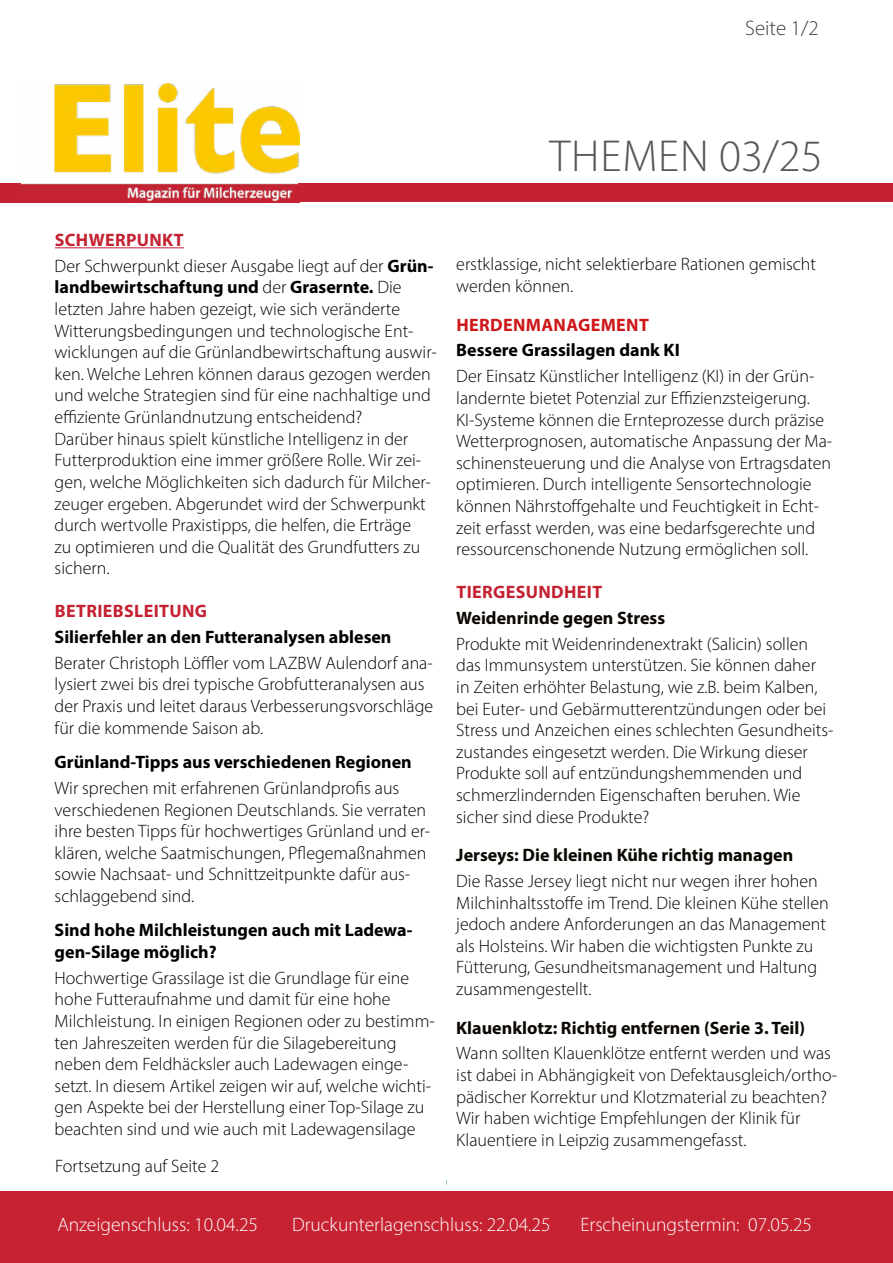
<style>
.page{position:relative;width:893px;height:1263px;background:#fff}
.page>*{position:absolute;margin:0;border:0;box-sizing:border-box;transform-origin:0 0}
.t1{font:300 45px "Myriad Pro";letter-spacing:.02em;color:#575756}
.t2{font:300 21px "Myriad Pro";color:#3c3c3b}
.t3{font:300 19.5px "Myriad Pro";color:#fff}
.t4{font:300 18px/21.6px "Myriad Pro";color:#000}
.t5{font:700 18px/21.6px "Myriad Pro";color:#000}
.t6{font:700 18px "Myriad Pro";color:#0b0700}
.t7{font:700 18px "Myriad Pro";letter-spacing:.02em;color:#c42232}
.t8{font:700 18px "Myriad Pro";letter-spacing:.02em;color:#cd1719}
.s1{font-weight:700;color:#c42232}
.s2{font-weight:700}
</style>
<div class="page">
<img style="left:20px;top:84px;width:280px;height:118px">
<div style="left:299px;top:183px;width:594px;height:19px;background:#c42232"></div>
<div style="left:0;top:1191px;width:893px;height:72px;background:#c62232"></div>
<div style="left:0;top:183px;width:20px;height:19px;background:#c42232"></div>
<hr style="left:55px;top:247px;width:129px;height:1px;background:#c42232">
<p class="t2" style="left:745px;top:15px;width:75px">Seite 1/2</p>
<h1 class="t1" style="left:549px;top:129px;width:275px">THEMEN 03/25</h1>
<p class="t4" style="left:55px;top:227px;width:380px;line-height:25.8px"><span class="s1">SCHWERPUNKT<br></span>Der Schwerpunkt dieser Ausgabe liegt auf der <span class="s2">Grün-</span></p>
<p class="t4" style="left:55px;top:276px;width:384px"><span class="s2">landbewirtschaftung und</span> der <span class="s2">Grasernte.</span> Die letzten Jahre haben gezeigt, wie sich veränderte Witterungsbedingungen und technologische Ent&shy;wicklungen auf die Grünlandbewirtschaftung auswir&shy;ken. Welche Lehren können daraus gezogen werden und welche Strategien sind für eine nachhaltige und effiziente Grünlandnutzung entscheidend?<br>Darüber hinaus spielt künstliche Intelligenz in der Futterproduktion eine immer größere Rolle. Wir zei&shy;gen, welche Möglichkeiten sich dadurch für Milcher&shy;zeuger ergeben. Abgerundet wird der Schwerpunkt durch wertvolle Praxistipps, die helfen, die Erträge<br>zu optimieren und die Qualität des Grundfutters zu sichern.</p>
<p class="t7" style="left:55px;top:599px;width:154px">BETRIEBSLEITUNG</p>
<p class="t5" style="left:55px;top:626px;width:338px">Silierfehler an den Futteranalysen ablesen</p>
<p class="t4" style="left:55px;top:652px;width:380px">Berater Christoph Löffler vom LAZBW Aulendorf ana&shy;lysiert zwei bis drei typische Grobfutteranalysen aus der Praxis und leitet daraus Verbesserungsvorschläge für die kommende Saison ab.</p>
<p class="t5" style="left:55px;top:751px;width:359px">Grünland-Tipps aus verschiedenen Regionen</p>
<p class="t4" style="left:55px;top:777px;width:377px">Wir sprechen mit erfahrenen Grünlandprofis aus verschiedenen Regionen Deutschlands. Sie verraten ihre besten Tipps für hochwertiges Grünland und er&shy;klären, welche Saatmischungen, Pflegemaßnahmen sowie Nachsaat- und Schnittzeitpunkte dafür aus&shy;schlaggebend sind.</p>
<p class="t5" style="left:55px;top:919px;width:359px">Sind hohe Milchleistungen auch mit Ladewa&shy;gen-Silage möglich?</p>
<p class="t4" style="left:55px;top:967px;width:382px">Hochwertige Grassilage ist die Grundlage für eine hohe Futteraufnahme und damit für eine hohe Milchleistung. In einigen Regionen oder zu bestimm&shy;ten Jahreszeiten werden für die Silagebereitung neben dem Feldhäcksler auch Ladewagen einge&shy;setzt. In diesem Artikel zeigen wir auf, welche wichti&shy;gen Aspekte bei der Herstellung einer Top-Silage zu beachten sind und wie auch mit Ladewagensilage</p>
<p class="t4" style="left:55px;top:1155px;width:166px">Fortsetzung auf Seite 2</p>
<p class="t4" style="left:456px;top:253px;width:361px">erstklassige, nicht selektierbare Rationen gemischt werden können.</p>
<p class="t8" style="left:456px;top:313px;width:194px">HERDENMANAGEMENT</p>
<p class="t5" style="left:456px;top:339px;width:225px">Bessere Grassilagen dank KI</p>
<p class="t4" style="left:456px;top:365px;width:378px">Der Einsatz Künstlicher Intelligenz (KI) in der Grün&shy;landernte bietet Potenzial zur Effizienzsteigerung.<br>KI-Systeme können die Ernteprozesse durch präzise Wetterprognosen, automatische Anpassung der Ma&shy;schinensteuerung und die Analyse von Ertragsdaten optimieren. Durch intelligente Sensortechnologie können Nährstoffgehalte und Feuchtigkeit in Echt&shy;zeit erfasst werden, was eine bedarfsgerechte und ressourcenschonende Nutzung ermöglichen soll.</p>
<p class="t7" style="left:456px;top:580px;width:147px">TIERGESUNDHEIT</p>
<p class="t6" style="left:456px;top:606px;width:210px">Weidenrinde gegen Stress</p>
<p class="t4" style="left:456px;top:633px;width:379px">Produkte mit Weidenrindenextrakt (Salicin) sollen das Immunsystem unterstützen. Sie können daher in Zeiten erhöhter Belastung, wie z.B. beim Kalben, bei Euter- und Gebärmutterentzündungen oder bei Stress und Anzeichen eines schlechten Gesundheits&shy;zustandes eingesetzt werden. Die Wirkung dieser Produkte soll auf entzündungshemmenden und schmerzlindernden Eigenschaften beruhen. Wie sicher sind diese Produkte?</p>
<p class="t6" style="left:456px;top:843px;width:338px">Jerseys: Die kleinen Kühe richtig managen</p>
<p class="t4" style="left:456px;top:870px;width:374px">Die Rasse Jersey liegt nicht nur wegen ihrer hohen Milchinhaltsstoffe im Trend. Die kleinen Kühe stellen jedoch andere Anforderungen an das Management als Holsteins. Wir haben die wichtigsten Punkte zu Fütterung, Gesundheitsmanagement und Haltung zusammengestellt.</p>
<p class="t6" style="left:456px;top:1016px;width:350px">Klauenklotz: Richtig entfernen (Serie 3. Teil)</p>
<p class="t4" style="left:456px;top:1042px;width:382px">Wann sollten Klauenklötze entfernt werden und was ist dabei in Abhängigkeit von Defektausgleich/ortho&shy;pädischer Korrektur und Klotzmaterial zu beachten?<br>Wir haben wichtige Empfehlungen der Klinik für Klauentiere in Leipzig zusammengefasst.</p>
<p class="t3" style="left:57px;top:1212px;width:202px">Anzeigenschluss: 10.04.25</p>
<p class="t3" style="left:292px;top:1212px;width:260px">Druckunterlagenschluss: 22.04.25</p>
<p class="t3" style="left:580px;top:1212px;width:233px">Erscheinungstermin: 07.05.25</p>
</div>
